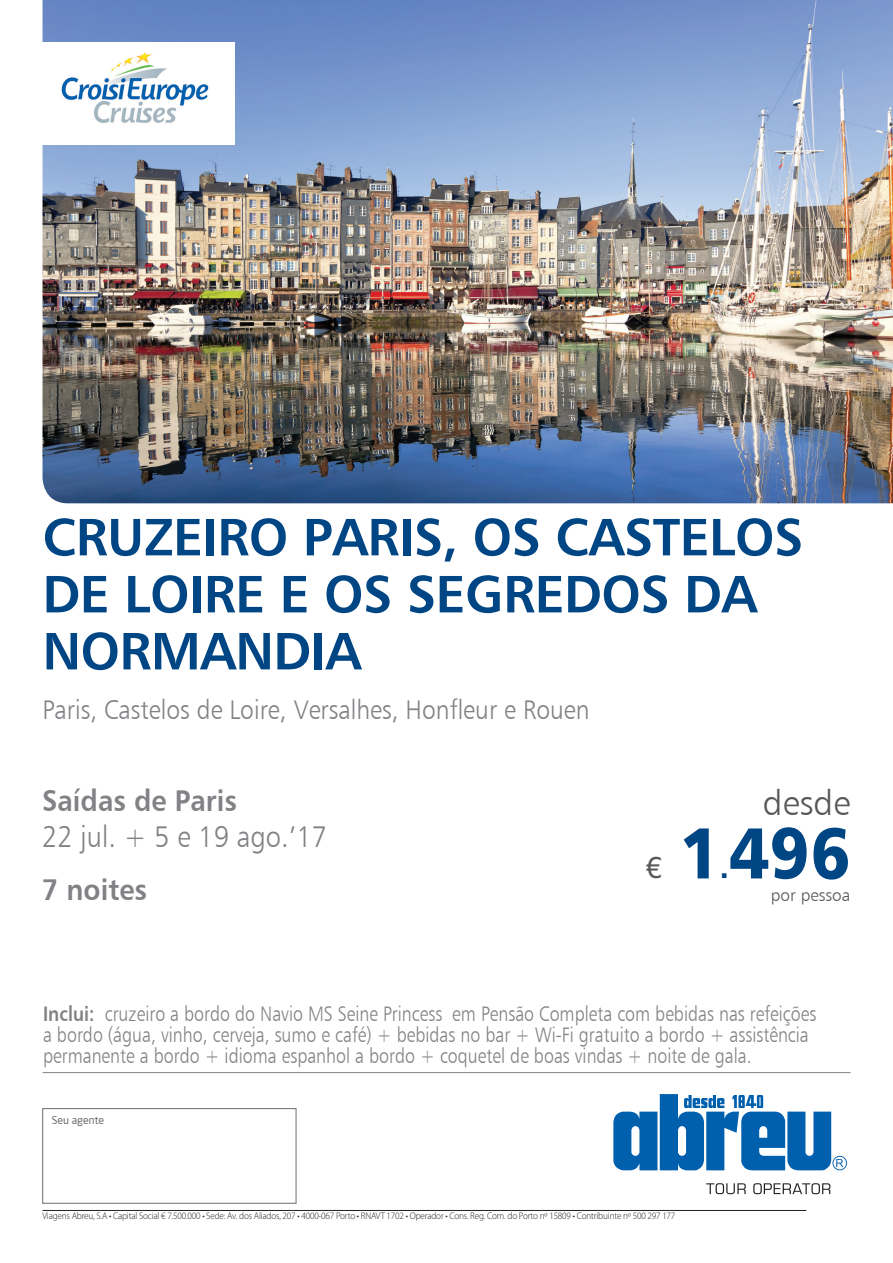
<style>
.page{position:relative;width:893px;height:1263px;background:#fff}
.page>*{position:absolute;margin:0;border:0;box-sizing:border-box;transform-origin:0 0}
.t1{font:72px "Humanist 777 BT Black B";color:#004684;scale:.91 1}
.t2{font:52.5px/57px "Humanist 777 BT Bold B";letter-spacing:-.01em;color:#004684}
.t3{font:34.95px "Humanist 777 BT Light B";color:#57585a}
.t4{font:30px "Humanist 777 BT Bold B";color:#808285;scale:.91 1}
.t5{font:30px "Humanist 777 BT Light B";color:#808285;scale:.91 1}
.t6{font:30px "Helvetica Neue";color:#57585a}
.t7{font:30px "Humanist 777 BT Black B";color:#004684;scale:.91 1}
.t8{font:27px "Humanist 777 BT Light B";color:#808285;scale:.91 1}
.t9{font:21px/21px "Humanist 777 BT Light B";color:#808285;scale:.85 1}
.t10{font:17.1px "Humanist 777 BT Light B";color:#57585a}
.t11{font:10.5px "Neo Sans";color:#6c6d70}
.t12{font:300 9.75px "Myriad Pro";letter-spacing:-.015em;color:#231f20;scale:.94 1}
.s1{font-family:"Humanist 777 BT Bold B"}
</style>
<div class="page">
<hr style="left:43px;top:1072px;width:807px;height:1px;background:#808285">
<img style="left:43px;top:0;width:850px;height:503px">
<img style="left:43px;top:43px;width:192px;height:102px">
<div style="left:43px;top:1108px;width:253px;height:95px;border:1px solid #6c6d70"></div>
<svg style="left:706px;top:1183px;width:124px;height:11px"></svg>
<svg style="left:613px;top:1094px;width:234px;height:76px"></svg>
<hr style="left:43px;top:1210px;width:763px;height:1px;background:#231f20">
<h2 class="t2" style="left:43px;top:507px;width:762px">CRUZEIRO PARIS, OS CASTELOS<br>DE LOIRE E OS SEGREDOS DA<br>NORMANDIA</h2>
<p class="t8" style="left:42px;top:692px;width:603px">Paris, Castelos de Loire, Versalhes, Honfleur e Rouen</p>
<h3 class="t4" style="left:42px;top:782px;width:216px">Saídas de Paris</h3>
<h3 class="t5" style="left:42px;top:818px;width:315px">22 jul. + 5 e 19 ago.’17</h3>
<h3 class="t4" style="left:42px;top:871px;width:117px">7 noites</h3>
<h3 class="t6" style="left:645px;top:850px;width:18px">€</h3>
<h3 class="t3" style="left:763px;top:782px;width:89px">desde</h3>
<h1 class="t1" style="left:680px;top:807px;width:189px">1496</h1>
<h3 class="t7" style="left:720px;top:849px;width:11px">.</h3>
<p class="t10" style="left:771px;top:884px;width:81px">por pessoa</p>
<p class="t9" style="left:43px;top:1003px;width:911px"><span class="s1">Inclui:</span> cruzeiro a bordo do Navio MS Seine Princess em Pensão Completa com bebidas nas refeições a bordo (água, vinho, cerveja, sumo e café) + bebidas no bar + Wi-Fi gratuito a bordo + assistência permanente a bordo + idioma espanhol a bordo + coquetel de boas vindas + noite de gala.</p>
<p class="t11" style="left:52px;top:1114px;width:54px">Seu agente</p>
<p class="t12" style="left:43px;top:1211px;width:675px">Viagens Abreu, S.A • Capital Social € 7.500.000 • Sede: Av. dos Aliados, 207 • 4000-067 Porto • RNAVT 1702 • Operador • Cons. Reg. Com. do Porto nº 15809 • Contribuinte nº 500 297 177</p>
</div>
